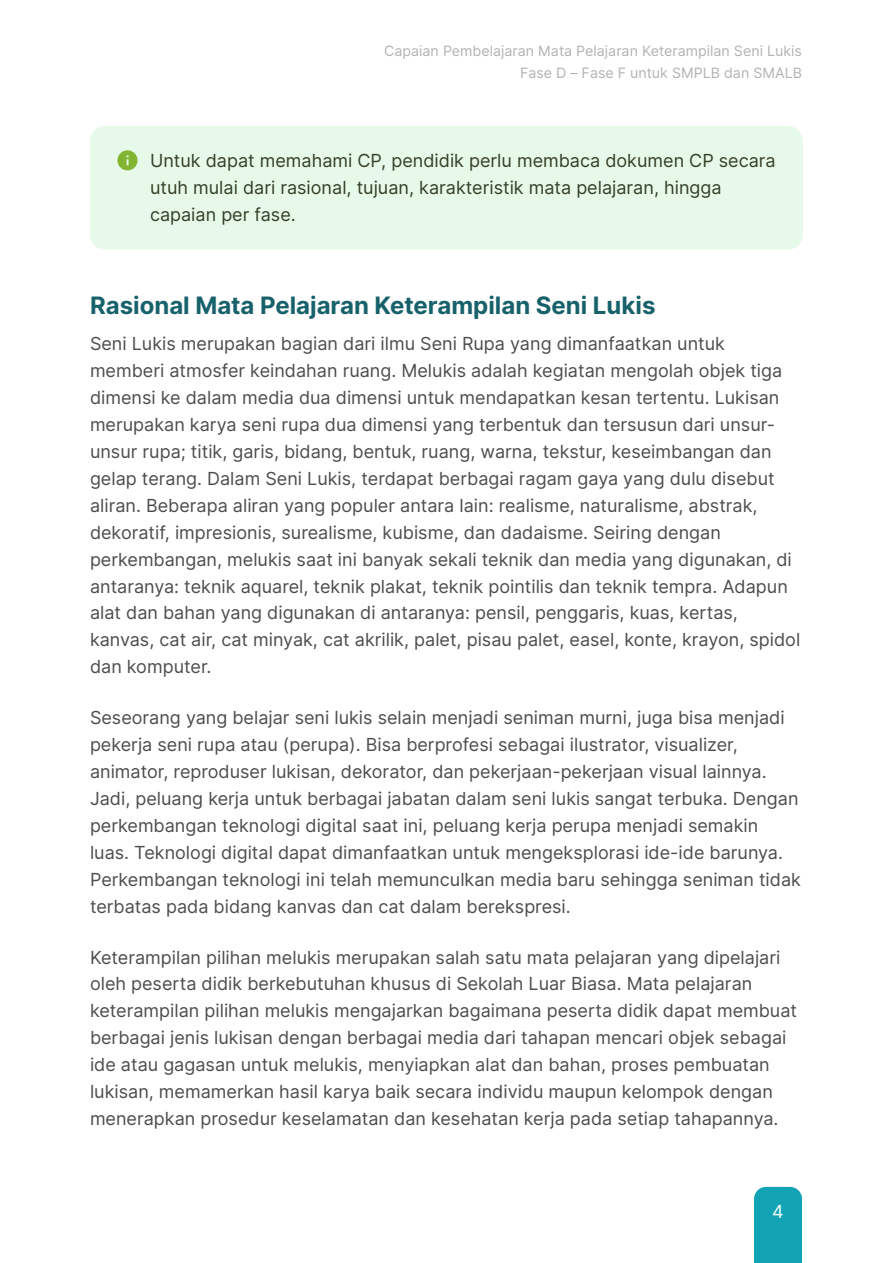
<style>
.page{position:relative;width:893px;height:1263px;background:#fff}
.page>*{position:absolute;margin:0;border:0;box-sizing:border-box;transform-origin:0 0}
.Heading_1{font:700 24px "Inter";color:#17616b}
.t1{font:18px/26.8px "Inter";color:#4d4d4d}
.Biru{font:18px/26.8px "Inter";color:#353f28}
.t2{font:18px "Inter";color:#fff}
.t3{font:14.25px/22.2px "Inter";color:#b3b3b3;text-align:right}
</style>
<div class="page">
<div style="left:754px;top:1187px;width:48px;height:76px;background:#12a3b4"></div>
<div style="left:90px;top:126px;width:713px;height:124px;background:#e7f9e8;border-radius:15px"></div>
<svg style="left:117px;top:150px;width:21px;height:20px"></svg>
<p class="t3" style="left:384px;top:39px;width:419px">Capaian Pembelajaran Mata Pelajaran Keterampilan Seni Lukis<br>Fase D – Fase F untuk SMPLB dan SMALB</p>
<p class="Biru" style="left:150px;top:147px;width:627px">Untuk dapat memahami CP, pendidik perlu membaca dokumen CP secara utuh mulai dari rasional, tujuan, karakteristik mata pelajaran, hingga capaian per fase.</p>
<p class="Heading_1" style="left:90px;top:288px;width:567px">Rasional Mata Pelajaran Keterampilan Seni Lukis</p>
<p class="t1" style="left:90px;top:330px;width:712px">Seni Lukis merupakan bagian dari ilmu Seni Rupa yang dimanfaatkan untuk memberi atmosfer keindahan ruang. Melukis adalah kegiatan mengolah objek tiga dimensi ke dalam media dua dimensi untuk mendapatkan kesan tertentu. Lukisan merupakan karya seni rupa dua dimensi yang terbentuk dan tersusun dari unsur&shy;unsur rupa; titik, garis, bidang, bentuk, ruang, warna, tekstur, keseimbangan dan gelap terang. Dalam Seni Lukis, terdapat berbagai ragam gaya yang dulu disebut aliran. Beberapa aliran yang populer antara lain: realisme, naturalisme, abstrak, dekoratif, impresionis, surealisme, kubisme, dan dadaisme. Seiring dengan perkembangan, melukis saat ini banyak sekali teknik dan media yang digunakan, di antaranya: teknik aquarel, teknik plakat, teknik pointilis dan teknik tempra. Adapun alat dan bahan yang digunakan di antaranya: pensil, penggaris, kuas, kertas, kanvas, cat air, cat minyak, cat akrilik, palet, pisau palet, easel, konte, krayon, spidol dan komputer.</p>
<p class="t1" style="left:90px;top:704px;width:712px">Seseorang yang belajar seni lukis selain menjadi seniman murni, juga bisa menjadi pekerja seni rupa atau (perupa). Bisa berprofesi sebagai ilustrator, visualizer, animator, reproduser lukisan, dekorator, dan pekerjaan-pekerjaan visual lainnya.<br>Jadi, peluang kerja untuk berbagai jabatan dalam seni lukis sangat terbuka. Dengan perkembangan teknologi digital saat ini, peluang kerja perupa menjadi semakin luas. Teknologi digital dapat dimanfaatkan untuk mengeksplorasi ide-ide barunya.<br>Perkembangan teknologi ini telah memunculkan media baru sehingga seniman tidak terbatas pada bidang kanvas dan cat dalam berekspresi.</p>
<p class="t1" style="left:90px;top:943px;width:709px">Keterampilan pilihan melukis merupakan salah satu mata pelajaran yang dipelajari oleh peserta didik berkebutuhan khusus di Sekolah Luar Biasa. Mata pelajaran keterampilan pilihan melukis mengajarkan bagaimana peserta didik dapat membuat berbagai jenis lukisan dengan berbagai media dari tahapan mencari objek sebagai ide atau gagasan untuk melukis, menyiapkan alat dan bahan, proses pembuatan lukisan, memamerkan hasil karya baik secara individu maupun kelompok dengan menerapkan prosedur keselamatan dan kesehatan kerja pada setiap tahapannya.</p>
<p class="t2" style="left:772px;top:1198px;width:13px">4</p>
</div>
